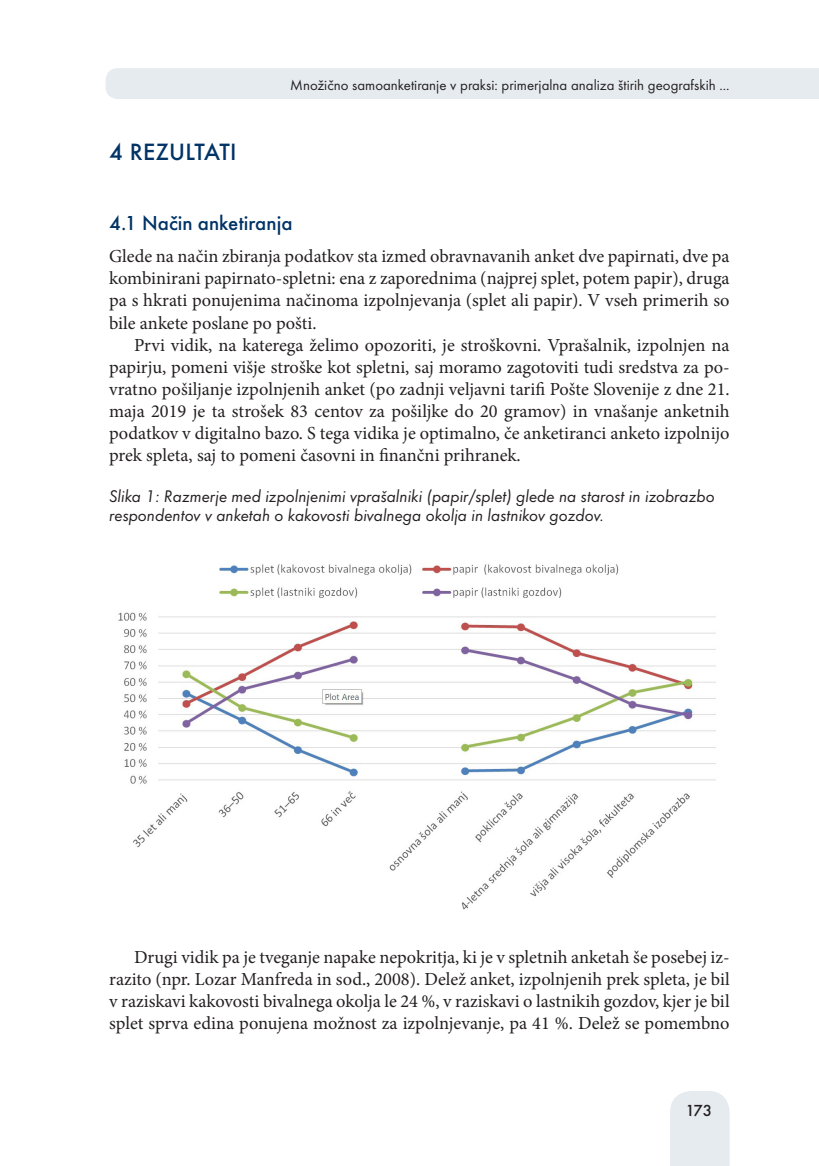
<style>
.page{position:relative;width:819px;height:1166px;background:#fff}
.page>*{position:absolute;margin:0;border:0;box-sizing:border-box;transform-origin:0 0}
.Dela_2_NASLOV{font:500 24.5px "Futura TEE";letter-spacing:.01em;color:#036}
.Dela_3_NASLOV{font:500 21px "Futura TEE";color:#036}
.t1{font:18.38px/22.1px "Minion Pro";color:#231f20;text-align:justify}
.Dela_PODPISI_slikam{font:17.5px/19.2px "Futura TEE Book Obli";color:#231f20}
.t2{font:500 16.62px "Futura TEE";color:#231f20}
.t3{font:14.88px "Futura TEE";color:#231f20}
</style>
<div class="page">
<div style="left:106px;top:68px;width:712px;height:31px;background:#e6ebf0"></div>
<div style="left:670px;top:1091px;width:59px;height:75px;background:#e6ebf0"></div>
<img style="left:118px;top:564px;width:598px;height:346px">
<p class="Dela_2_NASLOV" style="left:109px;top:137px;width:129px">4 REZULTATI</p>
<p class="t3" style="left:290px;top:76px;width:441px">Množično samoanketiranje v praksi: primerjalna analiza štirih geografskih ...</p>
<p class="Dela_3_NASLOV" style="left:109px;top:211px;width:185px">4.1 Način anketiranja</p>
<p class="t1" style="left:109px;top:246px;width:622px">Glede na način zbiranja podatkov sta izmed obravnavanih anket dve papirnati, dve pa kombinirani papirnato-spletni: ena z zaporednima (najprej splet, potem papir), druga pa s hkrati ponujenima načinoma izpolnjevanja (splet ali papir). V vseh primerih so bile ankete poslane po pošti.</p>
<p class="t1" style="left:109px;top:334px;width:622px;text-indent:25px">Prvi vidik, na katerega želimo opozoriti, je stroškovni. Vprašalnik, izpolnjen na papirju, pomeni višje stroške kot spletni, saj moramo zagotoviti tudi sredstva za po&shy;vratno pošiljanje izpolnjenih anket (po zadnji veljavni tarifi Pošte Slovenije z dne 21. maja 2019 je ta strošek 83 centov za pošiljke do 20 gramov) in vnašanje anketnih podatkov v digitalno bazo. S tega vidika je optimalno, če anketiranci anketo izpolnijo prek spleta, saj to pomeni časovni in finančni prihranek.</p>
<p class="Dela_PODPISI_slikam" style="left:109px;top:487px;width:607px">Slika 1: Razmerje med izpolnjenimi vprašalniki (papir/splet) glede na starost in izobrazbo respondentov v anketah o kakovosti bivalnega okolja in lastnikov gozdov.</p>
<p class="t1" style="left:109px;top:946px;width:622px;text-indent:25px">Drugi vidik pa je tveganje napake nepokritja, ki je v spletnih anketah še posebej iz&shy;razito (npr. Lozar Manfreda in sod., 2008). Delež anket, izpolnjenih prek spleta, je bil v raziskavi kakovosti bivalnega okolja le 24 %, v raziskavi o lastnikih gozdov, kjer je bil splet sprva edina ponujena možnost za izpolnjevanje, pa 41 %. Delež se pomembno</p>
<p class="t2" style="left:685px;top:1100px;width:28px">173</p>
</div>
